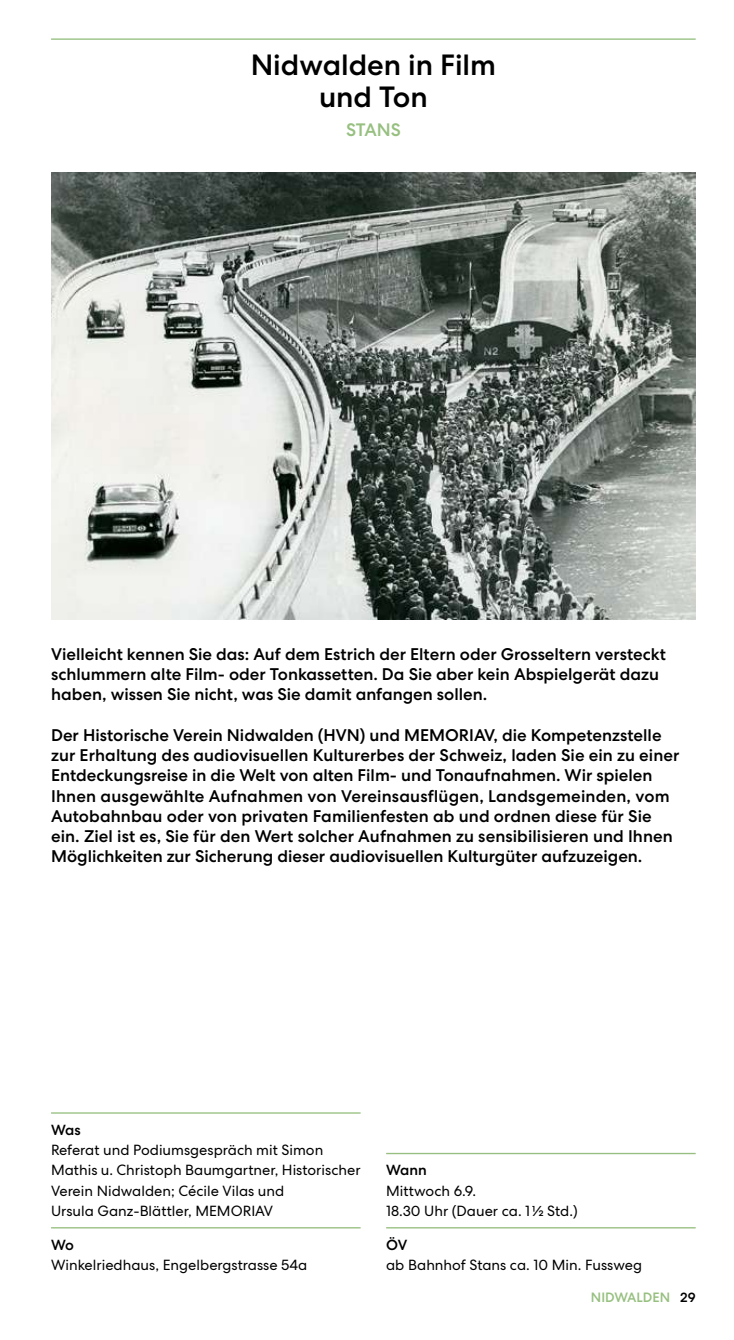
<style>
.page{position:relative;width:734px;height:1340px;background:#fff}
.page>*{position:absolute;margin:0;border:0;box-sizing:border-box;transform-origin:0 0}
.t1{font:500 29.25px/31.5px "Centra No 2";color:#000;text-align:center}
.t2{font:500 18px "Centra No 2";letter-spacing:-.005em;color:#97c080}
.t3{font:500 16.88px/20.2px "Centra No 2";color:#000}
.t4{font:14.62px/20.2px "Centra No 2";color:#000}
.t5{font:500 14.62px "Centra No 2";letter-spacing:-.03em;color:#000}
.t6{font:500 13.5px "Centra No 2";color:#97c080}
.s1{color:#000}
</style>
<div class="page">
<hr style="left:51px;top:1112px;width:309px;height:1px;background:#97c080">
<hr style="left:51px;top:1227px;width:309px;height:1px;background:#97c080">
<hr style="left:386px;top:1152px;width:309px;height:2px;background:#97c080">
<hr style="left:386px;top:1227px;width:309px;height:1px;background:#97c080">
<img style="left:51px;top:172px;width:644px;height:447px">
<hr style="left:51px;top:38px;width:644px;height:2px;background:#97c080">
<h1 class="t1" style="left:250px;top:50px;width:247px">Nidwalden in Film und Ton</h1>
<p class="t2" style="left:346px;top:119px;width:56px">STANS</p>
<p class="t3" style="left:51px;top:644px;width:616px">Vielleicht kennen Sie das: Auf dem Estrich der Eltern oder Grosseltern versteckt schlummern alte Film- oder Tonkassetten. Da Sie aber kein Abspielgerät dazu haben, wissen Sie nicht, was Sie damit anfangen sollen.</p>
<p class="t3" style="left:51px;top:725px;width:630px">Der Historische Verein Nidwalden (HVN) und MEMORIAV, die Kompetenzstelle zur Erhaltung des audiovisuellen Kulturerbes der Schweiz, laden Sie ein zu einer Entdeckungsreise in die Welt von alten Film- und Tonaufnahmen. Wir spielen Ihnen ausgewählte Aufnahmen von Vereinsausflügen, Landsgemeinden, vom Autobahnbau oder von privaten Familienfesten ab und ordnen diese für Sie ein. Ziel ist es, Sie für den Wert solcher Aufnahmen zu sensibilisieren und Ihnen Möglichkeiten zur Sicherung dieser audiovisuellen Kulturgüter aufzuzeigen.</p>
<p class="t5" style="left:51px;top:1121px;width:31px">Was</p>
<p class="t4" style="left:51px;top:1139px;width:311px">Referat und Podiumsgespräch mit Simon Mathis u. Christoph Baumgartner, Historischer Verein Nidwalden; Cécile Vilas und<br>Ursula Ganz-Blättler, MEMORIAV</p>
<p class="t5" style="left:51px;top:1235px;width:24px">Wo</p>
<p class="t4" style="left:51px;top:1254px;width:258px">Winkelriedhaus, Engelbergstrasse 54a</p>
<p class="t5" style="left:386px;top:1161px;width:42px">Wann</p>
<p class="t4" style="left:386px;top:1180px;width:193px">Mittwoch 6.9.<br>18.30 Uhr (Dauer ca. 1½ Std.)</p>
<p class="t5" style="left:386px;top:1235px;width:23px">ÖV</p>
<p class="t4" style="left:386px;top:1254px;width:257px">ab Bahnhof Stans ca. 10 Min. Fussweg</p>
<p class="t6" style="left:591px;top:1289px;width:106px">NIDWALDEN <span class="s1">29</span></p>
</div>
